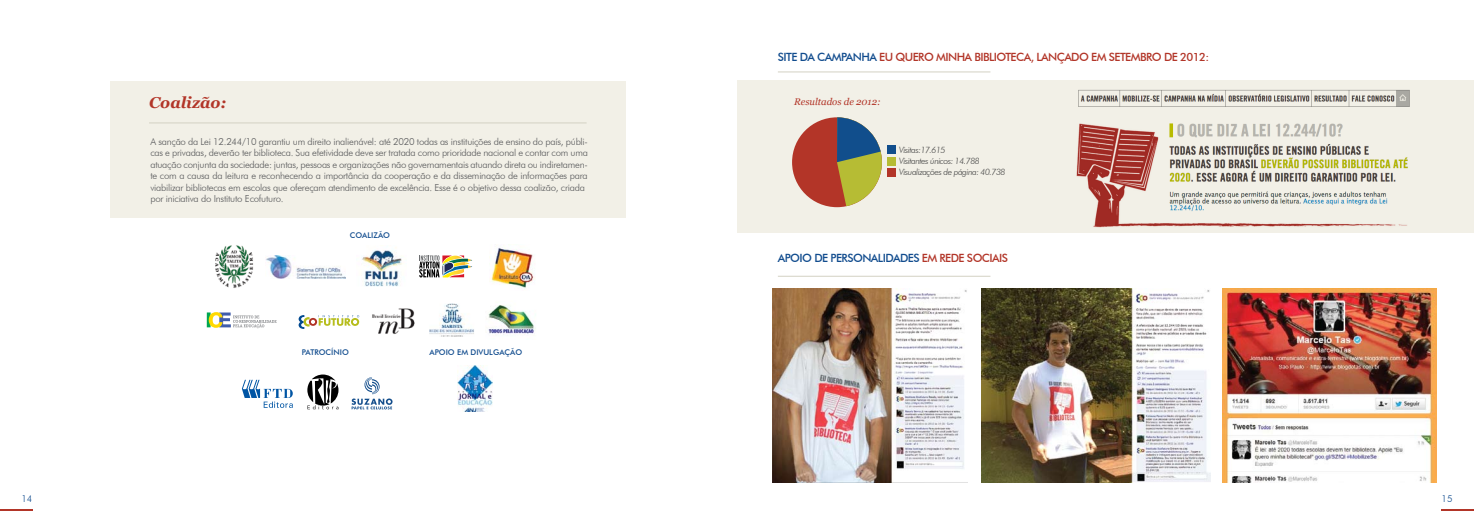
<style>
.page{position:relative;width:1474px;height:521px;background:#fff}
.page>*{position:absolute;margin:0;border:0;box-sizing:border-box;transform-origin:0 0}
.t1{font:italic 700 15.75px "Georgia";color:#b23528}
.t2{font:500 11.38px "Futura BT";letter-spacing:-.05em;color:#b23528}
.t3{font:500 11.38px "Futura BT";letter-spacing:-.05em;color:#114c8e}
.t4{font:300 9.62px/11.5px "Futura BT";letter-spacing:-.025em;color:#58595b}
.t5{font:italic 9.62px "Georgia";color:#b23528}
.t6{font:300 9.62px "Futura BT";color:#114c8e}
.t7{font:italic 300 8.75px/11.4px "Futura BT";letter-spacing:-.05em;color:#424242}
.t8{font:500 7.88px "Futura BT";color:#114c8e}
.s1{color:#114c8e}
.s2{color:#b23528}
</style>
<div class="page">
<div style="left:737px;top:80px;width:736px;height:153px;background:#f2f0e7"></div>
<hr style="left:778px;top:71px;width:212px;height:1px;background:#d3d1c3">
<hr style="left:778px;top:276px;width:212px;height:1px;background:#d3d1c3">
<div style="left:886px;top:145px;width:9px;height:8px;background:#114e8c"></div>
<div style="left:886px;top:157px;width:9px;height:8px;background:#b6bc34"></div>
<div style="left:886px;top:168px;width:9px;height:8px;background:#b33528"></div>
<div style="left:792px;top:117px;width:90px;height:90px;background:#b33528;border-radius:50%"></div>
<svg style="left:837px;top:117px;width:45px;height:89px"></svg>
<img style="left:1076px;top:89px;width:334px;height:139px">
<img style="left:773px;top:289px;width:194px;height:193px">
<img style="left:981px;top:289px;width:229px;height:194px">
<img style="left:1222px;top:288px;width:214px;height:194px">
<div style="left:111px;top:81px;width:515px;height:136px;background:#f2f0e7"></div>
<hr style="left:149px;top:122px;width:437px;height:1px;background:#d3d1c3">
<img style="left:489px;top:248px;width:46px;height:40px">
<img style="left:362px;top:250px;width:41px;height:37px">
<img style="left:265px;top:256px;width:80px;height:23px">
<img style="left:215px;top:245px;width:38px;height:43px">
<svg style="left:419px;top:255px;width:53px;height:23px"></svg>
<svg style="left:207px;top:312px;width:2px;height:15px"></svg>
<svg style="left:209px;top:312px;width:67px;height:16px"></svg>
<img style="left:372px;top:308px;width:43px;height:26px">
<img style="left:488px;top:305px;width:48px;height:30px">
<svg style="left:298px;top:315px;width:61px;height:14px"></svg>
<img style="left:429px;top:303px;width:45px;height:34px">
<svg style="left:351px;top:377px;width:41px;height:32px"></svg>
<svg style="left:242px;top:380px;width:51px;height:28px"></svg>
<svg style="left:307px;top:374px;width:31px;height:35px"></svg>
<img style="left:457px;top:366px;width:35px;height:45px">
<hr style="left:0;top:508px;width:32px;height:2px;background:#b23528">
<hr style="left:1441px;top:508px;width:32px;height:2px;background:#b23528">
<h1 class="t1" style="left:149px;top:93px;width:79px">Coalizão:</h1>
<p class="t4" style="left:150px;top:135px;width:439px">A sanção da Lei 12.244/10 garantiu um direito inalienável: até 2020 todas as instituições de ensino do país, públi&shy;cas e privadas, deverão ter biblioteca. Sua efetividade deve ser tratada como prioridade nacional e contar com uma atuação conjunta da sociedade: juntas, pessoas e organizações não governamentais atuando direta ou indiretamen&shy;te com a causa da leitura e reconhecendo a importância da cooperação e da disseminação de informações para viabilizar bibliotecas em escolas que ofereçam atendimento de excelência. Esse é o objetivo dessa coalizão, criada por iniciativa do Instituto Ecofuturo.</p>
<p class="t8" style="left:350px;top:230px;width:42px">COALIZÃO</p>
<p class="t8" style="left:302px;top:348px;width:49px">PATROCÍNIO</p>
<p class="t8" style="left:429px;top:348px;width:94px">APOIO EM DIVULGAÇÃO</p>
<p class="t2" style="left:778px;top:50px;width:433px"><span class="s1">SITE DA CAMPANHA</span> EU QUERO MINHA BIBLIOTECA, LANÇADO EM SETEMBRO DE 2012:</p>
<p class="t5" style="left:794px;top:95px;width:88px">Resultados de 2012:</p>
<p class="t7" style="left:899px;top:144px;width:108px">Visitas:17.615<br>Visitantes únicos: 14.788<br>Visualizações de página: 40.738</p>
<p class="t3" style="left:778px;top:251px;width:232px">APOIO DE PERSONALIDADES <span class="s2">EM REDE SOCIAIS</span></p>
<p class="t6" style="left:21px;top:493px;width:13px">14</p>
<p class="t6" style="left:1441px;top:493px;width:13px">15</p>
</div>
